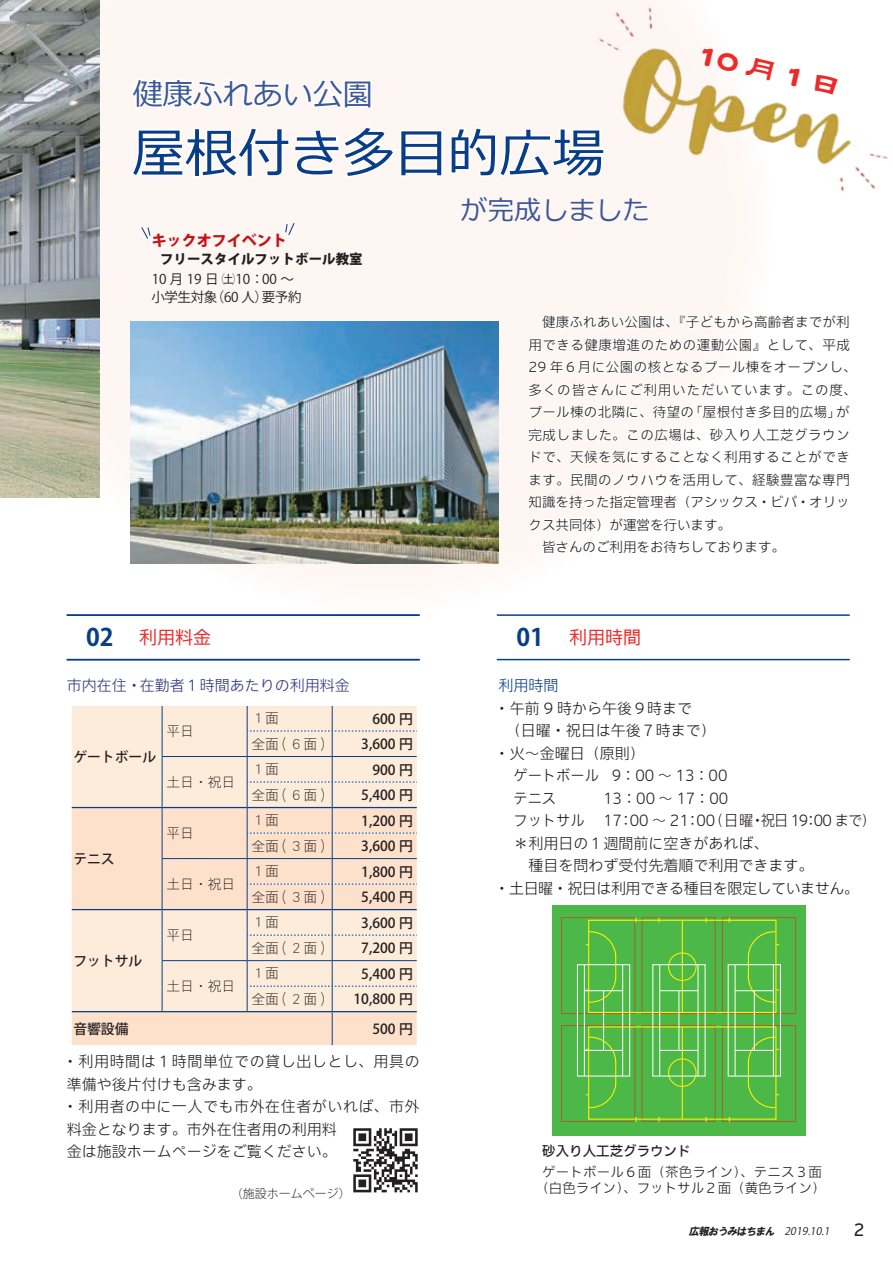
<style>
.page{position:relative;width:893px;height:1263px;background:#fff}
.page>*{position:absolute;margin:0;border:0;box-sizing:border-box;transform-origin:0 0}
.t1{font:italic 52.5px "Meiryo";color:#083e89}
.t2{font:italic 30px "Meiryo";color:#3a5799}
.t3{font:30px "DFTF Lei Sho W7 WINP RKSJ H";color:#ee2928}
.t4{font:italic 27px "Meiryo";color:#3a5799}
.t5{font:700 24px "Koz Go Pr 6 N";color:#083e89}
.t6{font:100 18px "Iwa UCDA Goth Std";color:#ee2928}
.t7{font:100 16.5px "Iwa UCDA Goth Std";color:#231f20}
.t8{font:300 15px/22.5px "Iwa UCDA Goth Std";color:#231f20}
.t9{font:300 15px/22.5px "Iwa UCDA Goth Std";color:#231f20;scale:.95 1}
.t10{font:300 15px "Iwa UCDA Goth Std";color:#2e347c}
.t11{font:800 15px "Koz Go Pr 6 N";color:#c4121a}
.t12{font:300 15px "Iwa UCDA Goth Std";color:#083e89}
.t13{font:500 13.8px "Koz Go Pr 6 N";color:#231f20}
.t14{font:13.8px "DF Gothic P W2 WINP RKSJ H";color:#231f20}
.t15{font:300 13.5px/22.5px "Iwa UCDA Goth Std";letter-spacing:.035em;color:#231f20}
.t16{font:300 13.5px/16.5px "Iwa UCDA Goth Std";letter-spacing:.015em;color:#231f20;text-align:center}
.t17{font:800 13.5px/19.5px "Koz Go Pr 6 N";color:#231f20}
.t18{font:300 13.5px "Iwa UCDA Goth Std";letter-spacing:.065em;color:#231f20}
.t19{font:13.5px "Koz Go Pr 6 N";letter-spacing:-.035em;color:#231f20}
.t20{font:500 13.5px "Iwa UCDA Goth Std";color:#231f20}
.t21{font:300 12px "Koz Go Pr 6 N";color:#231f20}
.t22{font:italic 10.5px "Koz Go Pr 6 N";color:#231f20}
.t23{font:italic 10.5px "HGS Soei Kakugothic UB";color:#231f20}
.s1{font-weight:400}
.s2{font-family:"Gkoho Hachiman";font-weight:400}
</style>
<div class="page">
<div style="left:552px;top:905px;width:253px;height:230px;background:#4cb848"></div>
<div style="left:561px;top:917px;width:74px;height:97px;border:1px solid #a96126"></div>
<div style="left:642px;top:917px;width:74px;height:97px;border:1px solid #a96126"></div>
<div style="left:722px;top:917px;width:74px;height:97px;border:1px solid #a96126"></div>
<div style="left:561px;top:1025px;width:74px;height:97px;border:1px solid #a96126"></div>
<div style="left:642px;top:1025px;width:74px;height:97px;border:1px solid #a96126"></div>
<div style="left:722px;top:1025px;width:74px;height:97px;border:1px solid #a96126"></div>
<div style="left:588px;top:920px;width:188px;height:93px;border:1px solid #fff101"></div>
<hr style="left:682px;top:920px;width:1px;height:92px;background:#fff101">
<div style="left:668px;top:952px;width:29px;height:29px;border:1px solid #fff101;border-radius:50%"></div>
<div style="left:588px;top:1026px;width:188px;height:94px;border:1px solid #fff101"></div>
<hr style="left:682px;top:1027px;width:1px;height:92px;background:#fff101">
<div style="left:668px;top:1058px;width:29px;height:29px;border:1px solid #fff101;border-radius:50%"></div>
<svg style="left:577px;top:931px;width:54px;height:178px"></svg>
<hr style="left:584px;top:965px;width:1px;height:111px;background:#fff">
<hr style="left:622px;top:965px;width:1px;height:111px;background:#fff">
<hr style="left:584px;top:990px;width:39px;height:1px;background:#fff">
<hr style="left:584px;top:1050px;width:39px;height:1px;background:#fff">
<hr style="left:603px;top:991px;width:1px;height:59px;background:#fff">
<svg style="left:652px;top:964px;width:54px;height:113px"></svg>
<hr style="left:659px;top:965px;width:1px;height:111px;background:#fff">
<hr style="left:698px;top:965px;width:1px;height:111px;background:#fff">
<hr style="left:660px;top:990px;width:38px;height:1px;background:#fff">
<hr style="left:660px;top:1050px;width:38px;height:1px;background:#fff">
<hr style="left:678px;top:991px;width:1px;height:59px;background:#fff">
<svg style="left:727px;top:931px;width:54px;height:178px"></svg>
<hr style="left:735px;top:965px;width:1px;height:111px;background:#fff">
<hr style="left:773px;top:965px;width:1px;height:111px;background:#fff">
<hr style="left:735px;top:990px;width:38px;height:1px;background:#fff">
<hr style="left:735px;top:1050px;width:38px;height:1px;background:#fff">
<hr style="left:754px;top:991px;width:1px;height:59px;background:#fff">
<div style="left:100px;top:0;width:643px;height:582px;background:#fef6f2"></div>
<img style="left:0;top:0;width:100px;height:498px">
<hr style="left:497px;top:614px;width:353px;height:2px;background:#083e89">
<hr style="left:497px;top:659px;width:353px;height:1px;background:#083e89">
<hr style="left:67px;top:614px;width:353px;height:2px;background:#083e89">
<hr style="left:67px;top:659px;width:353px;height:1px;background:#083e89">
<div style="left:72px;top:706px;width:175px;height:101px;background:#feecdb"></div>
<svg style="left:72px;top:808px;width:345px;height:237px;background:#fce3d0"></svg>
<hr style="left:162px;top:756px;width:85px;height:1px;background:#083e89">
<hr style="left:162px;top:858px;width:85px;height:1px;background:#083e89">
<hr style="left:162px;top:960px;width:85px;height:1px;background:#083e89">
<svg style="left:162px;top:706px;width:1px;height:305px"></svg>
<hr style="left:332px;top:1012px;width:1px;height:33px;background:#083e89">
<hr style="left:71px;top:807px;width:91px;height:1px;background:#083e89">
<hr style="left:162px;top:807px;width:85px;height:1px;background:#083e89">
<hr style="left:71px;top:909px;width:91px;height:1px;background:#083e89">
<hr style="left:71px;top:1011px;width:91px;height:1px;background:#083e89">
<hr style="left:162px;top:909px;width:85px;height:1px;background:#083e89">
<hr style="left:162px;top:1011px;width:85px;height:1px;background:#083e89">
<svg style="left:71px;top:756px;width:1px;height:256px"></svg>
<svg style="left:247px;top:706px;width:170px;height:306px;background:#f4e1d3"></svg>
<img style="left:353px;top:1128px;width:65px;height:65px">
<svg style="left:526px;top:274px;width:217px;height:284px"></svg>
<svg style="left:140px;top:226px;width:11px;height:14px"></svg>
<svg style="left:285px;top:222px;width:10px;height:14px"></svg>
<img style="left:563px;top:0;width:325px;height:205px">
<svg style="left:129px;top:77px;width:244px;height:34px"></svg>
<svg style="left:129px;top:125px;width:477px;height:54px"></svg>
<img style="left:131px;top:321px;width:367px;height:242px">
<h2 class="t2" style="left:133px;top:73px;width:241px">健康ふれあい公園</h2>
<h1 class="t1" style="left:133px;top:117px;width:474px">屋根付き多目的広場</h1>
<p class="t11" style="left:152px;top:232px;width:136px">キックオフイベント</p>
<p class="t17" style="left:152px;top:250px;width:212px;text-indent:8px">フリースタイルフットボール教室<br><span class="s1">10 月 19 日</span> <span class="s2">U</span><span class="s1">10：00 ~</span></p>
<p class="t19" style="left:262px;top:289px;width:41px">要予約</p>
<p class="t19" style="left:152px;top:289px;width:67px">小学生対象</p>
<p class="t19" style="left:211px;top:289px;width:59px">（60 人）</p>
<h3 class="t4" style="left:461px;top:192px;width:190px">が完成しました</h3>
<h2 class="t3" style="left:699px;top:40px;width:150px;rotate:13deg">10月1日</h2>
<h3 class="t5" style="left:86px;top:624px;width:29px">02</h3>
<h3 class="t6" style="left:139px;top:624px;width:73px">利用料金</h3>
<p class="t10" style="left:67px;top:675px;width:285px">市内在住・在勤者１時間あたりの利用料金</p>
<p class="t13" style="left:73px;top:749px;width:84px">ゲートボール</p>
<p class="t14" style="left:166px;top:724px;width:29px">平日</p>
<p class="t14" style="left:166px;top:775px;width:71px">土日・祝日</p>
<p class="t13" style="left:73px;top:851px;width:43px">テニス</p>
<p class="t14" style="left:166px;top:826px;width:29px">平日</p>
<p class="t14" style="left:166px;top:877px;width:71px">土日・祝日</p>
<p class="t14" style="left:251px;top:711px;width:29px">１面</p>
<p class="t14" style="left:251px;top:737px;width:74px">全面 ６( 面 )</p>
<p class="t14" style="left:251px;top:762px;width:29px">１面</p>
<p class="t14" style="left:251px;top:788px;width:74px">全面 ６( 面 )</p>
<p class="t14" style="left:251px;top:813px;width:29px">１面</p>
<p class="t14" style="left:251px;top:839px;width:74px">全面 ３( 面)</p>
<p class="t14" style="left:251px;top:864px;width:29px">１面</p>
<p class="t14" style="left:251px;top:890px;width:74px">全面 ３( 面)</p>
<p class="t13" style="left:372px;top:711px;width:42px">600 円</p>
<p class="t13" style="left:361px;top:736px;width:53px">3,600 円</p>
<p class="t13" style="left:372px;top:762px;width:42px">900 円</p>
<p class="t13" style="left:361px;top:787px;width:53px">5,400 円</p>
<p class="t13" style="left:361px;top:813px;width:53px">1,200 円</p>
<p class="t13" style="left:361px;top:838px;width:53px">3,600 円</p>
<p class="t13" style="left:361px;top:864px;width:53px">1,800 円</p>
<p class="t13" style="left:361px;top:889px;width:53px">5,400 円</p>
<p class="t13" style="left:73px;top:953px;width:71px">フットサル</p>
<p class="t13" style="left:73px;top:1021px;width:57px">音響設備</p>
<p class="t14" style="left:166px;top:928px;width:29px">平日</p>
<p class="t14" style="left:166px;top:979px;width:71px">土日・祝日</p>
<p class="t14" style="left:251px;top:915px;width:29px">１面</p>
<p class="t14" style="left:251px;top:941px;width:74px">全面 ２( 面)</p>
<p class="t14" style="left:251px;top:966px;width:29px">１面</p>
<p class="t14" style="left:251px;top:992px;width:74px">全面 ２( 面)</p>
<p class="t13" style="left:361px;top:915px;width:53px">3,600 円</p>
<p class="t13" style="left:361px;top:940px;width:53px">7,200 円</p>
<p class="t13" style="left:361px;top:966px;width:53px">5,400 円</p>
<p class="t13" style="left:353px;top:991px;width:61px">10,800 円</p>
<p class="t13" style="left:372px;top:1021px;width:42px">500 円</p>
<p class="t8" style="left:63px;top:1049px;width:358px">・利用時間は１時間単位での貸し出しとし、用具の準備や後片付けも含みます。<br>・利用者の中に一人でも市外在住者がいれば、市外料金となります。市外在住者用の利用料<br>金は施設ホームページをご覧ください。</p>
<p class="t21" style="left:231px;top:1187px;width:121px">（施設ホームページ(</p>
<p class="t16" style="left:529px;top:313px;width:323px">　健康ふれあい公園は、『子どもから高齢者までが利</p>
<p class="t15" style="left:529px;top:333px;width:323px">用できる健康増進のための運動公園』として、平成</p>
<p class="t15" style="left:529px;top:355px;width:330px">29 年６月に公園の核となるプール棟をオープンし、</p>
<p class="t18" style="left:529px;top:380px;width:330px">多くの皆さんにご利用いただいています。この度、</p>
<p class="t15" style="left:836px;top:400px;width:15px">が</p>
<p class="t15" style="left:689px;top:400px;width:154px">「屋根付き多目的広場」</p>
<p class="t15" style="left:529px;top:400px;width:323px">プール棟の北隣に、待望の<br>完成しました。この広場は、砂入り人工芝グラウンドで、天候を気にすることなく利用することができます。民間のノウハウを活用して、経験豊富な専門知識を持った指定管理者（アシックス・ビバ・オリックス共同体）が運営を行います。<br>　皆さんのご利用をお待ちしております。</p>
<h3 class="t5" style="left:516px;top:624px;width:29px">01</h3>
<h3 class="t6" style="left:569px;top:624px;width:73px">利用時間</h3>
<p class="t12" style="left:498px;top:675px;width:61px">利用時間</p>
<p class="t8" style="left:495px;top:696px;width:199px">・午前 9 時から午後９時まで</p>
<p class="t8" style="left:498px;top:718px;width:219px">　（日曜・祝日は午後７時まで(</p>
<p class="t8" style="left:495px;top:741px;width:151px">・火～金曜日（原則(</p>
<p class="t9" style="left:612px;top:763px;width:123px">9：00~13：00</p>
<p class="t9" style="left:513px;top:763px;width:91px">ゲートボール</p>
<p class="t9" style="left:513px;top:786px;width:46px">テニス</p>
<p class="t9" style="left:603px;top:786px;width:133px">13：00~ 17：00</p>
<p class="t9" style="left:761px;top:808px;width:123px">祝日 19：00 まで(</p>
<p class="t9" style="left:709px;top:808px;width:48px">（日曜</p>
<p class="t9" style="left:495px;top:808px;width:385px;text-indent:19px">フットサル　 17：00 ～ 21：00<br>　＊利用日の１週間前に空きがあれば、<br>　　種目を問わず受付先着順で利用できます。<br>・土日曜・祝日は利用できる種目を限定していません。</p>
<p class="t9" style="left:751px;top:808px;width:16px">・</p>
<p class="t20" style="left:542px;top:1141px;width:150px">砂入り人工芝グラウンド</p>
<p class="t16" style="left:535px;top:1163px;width:292px">ゲートボール６面（茶色ライン）、テニス３面（白色ライン）、フットサル２面（黄色ライン(</p>
<p class="t23" style="left:689px;top:1226px;width:89px">広報おうみはちまん</p>
<p class="t22" style="left:784px;top:1225px;width:50px">2019.10.1</p>
<p class="t7" style="left:853px;top:1218px;width:13px">2</p>
</div>
